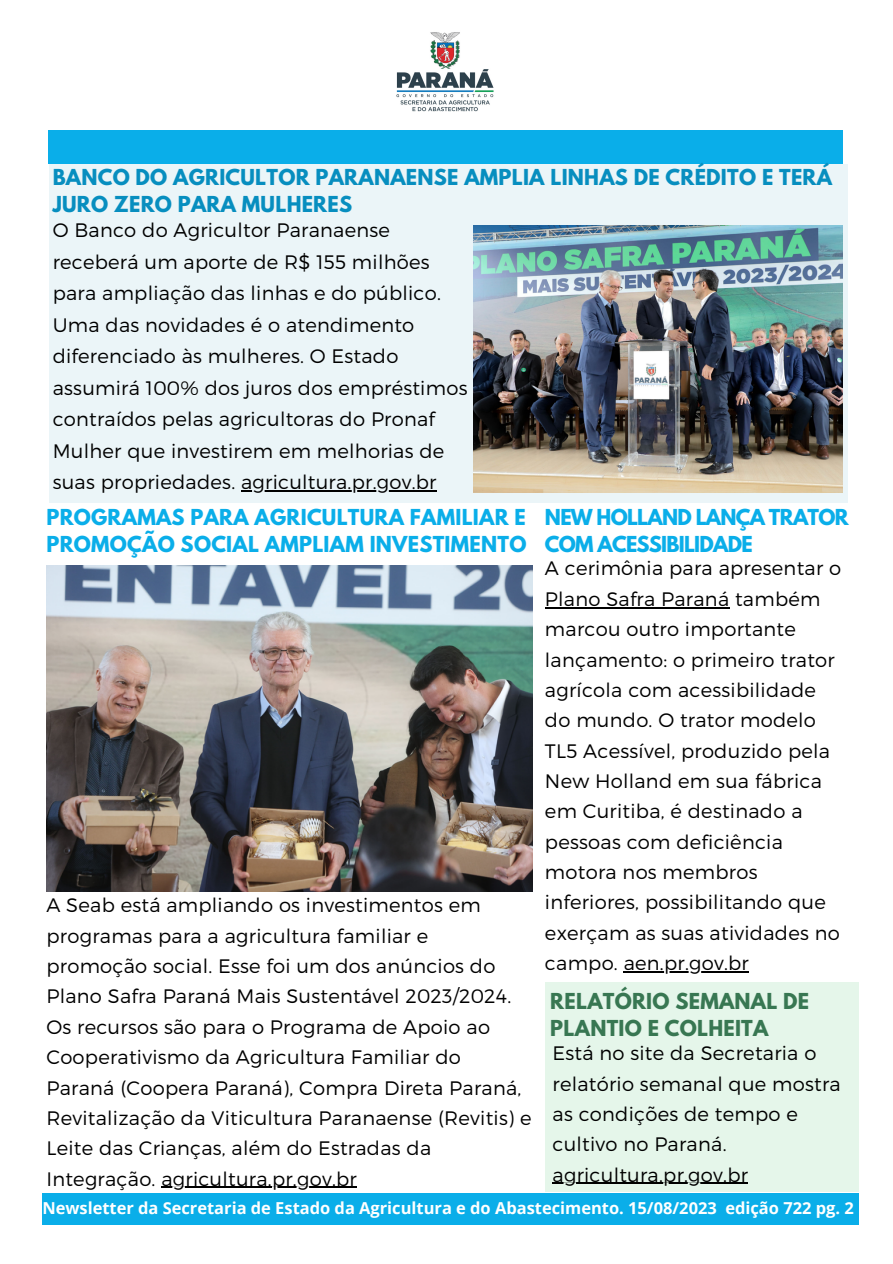
<style>
.page{position:relative;width:893px;height:1264px;background:#fff}
.page>*{position:absolute;margin:0;border:0;box-sizing:border-box;transform-origin:0 0}
.t1{font:300 19.5px/30.3px "Montserrat";letter-spacing:.015em;color:#000}
.t2{font:700 19.5px/27px "League Spartan";letter-spacing:.015em;color:#078ebf}
.t3{font:700 19.5px/27px "League Spartan";letter-spacing:.015em;color:#0aaee9}
.t4{font:700 19.5px/27px "League Spartan";letter-spacing:-.04em;color:#0aaee9}
.t5{font:700 19.5px/27px "League Spartan";letter-spacing:.015em;color:#387752}
.t6{font:700 16.5px "Open Sans";color:#fff}
</style>
<div class="page">
<img style="left:396px;top:32px;width:98px;height:80px">
<div style="left:49px;top:164px;width:798px;height:338px;background:#ebf5f8"></div>
<div style="left:42px;top:1193px;width:816px;height:31px;background:#0aaee9"></div>
<div style="left:49px;top:130px;width:793px;height:34px;background:#0aaee9"></div>
<div style="left:545px;top:982px;width:314px;height:209px;background:#e5f6ea"></div>
<img style="left:473px;top:226px;width:369px;height:266px">
<img style="left:46px;top:565px;width:486px;height:326px">
<hr style="left:241px;top:490px;width:196px;height:1px;background:#000">
<hr style="left:161px;top:1186px;width:196px;height:1px;background:#000">
<hr style="left:545px;top:607px;width:184px;height:1px;background:#000">
<hr style="left:623px;top:971px;width:126px;height:1px;background:#000">
<hr style="left:552px;top:1182px;width:196px;height:1px;background:#000">
<p class="t2" style="left:53px;top:166px;width:780px">BANCO DO AGRICULTOR PARANAENSE AMPLIA LINHAS DE CRÉDITO E TERÁ<br>JURO ZERO PARA MULHERES</p>
<p class="t1" style="left:53px;top:213px;width:416px;line-height:31.5px">O Banco do Agricultor Paranaense receberá um aporte de R$ 155 milhões para ampliação das linhas e do público.<br>Uma das novidades é o atendimento diferenciado às mulheres. O Estado assumirá 100% dos juros dos empréstimos contraídos pelas agricultoras do Pronaf Mulher que investirem em melhorias de suas propriedades. agricultura.pr.gov.br</p>
<p class="t3" style="left:46px;top:506px;width:481px">PROGRAMAS PARA AGRICULTURA FAMILIAR E<br>PROMOÇÃO SOCIAL AMPLIAM INVESTIMENTO</p>
<p class="t4" style="left:545px;top:506px;width:305px">NEW HOLLAND LANÇA TRATOR<br>COM ACESSIBILIDADE</p>
<p class="t1" style="left:545px;top:552px;width:298px">A cerimônia para apresentar o<br>Plano Safra Paraná também marcou outro importante lançamento: o primeiro trator agrícola com acessibilidade do mundo. O trator modelo<br>TL5 Acessível, produzido pela<br>New Holland em sua fábrica em Curitiba, é destinado a pessoas com deficiência motora nos membros inferiores, possibilitando que exerçam as suas atividades no campo. aen.pr.gov.br</p>
<p class="t1" style="left:46px;top:889px;width:466px">A Seab está ampliando os investimentos em programas para a agricultura familiar e promoção social. Esse foi um dos anúncios do Plano Safra Paraná Mais Sustentável 2023/2024.</p>
<p class="t1" style="left:46px;top:1010px;width:486px">Os recursos são para o Programa de Apoio ao Cooperativismo da Agricultura Familiar do Paraná (Coopera Paraná), Compra Direta Paraná, Revitalização da Viticultura Paranaense (Revitis) e Leite das Crianças, além do Estradas da Integração. agricultura.pr.gov.br</p>
<p class="t5" style="left:550px;top:989px;width:260px">RELATÓRIO SEMANAL DE<br>PLANTIO E COLHEITA</p>
<p class="t1" style="left:552px;top:1037px;width:290px">Está no site da Secretaria o relatório semanal que mostra as condições de tempo e cultivo no Paraná. agricultura.pr.gov.br</p>
<p class="t6" style="left:42px;top:1195px;width:812px">Newsletter da Secretaria de Estado da Agricultura e do Abastecimento. 15/08/2023 edição 722 pg. 2</p>
</div>
